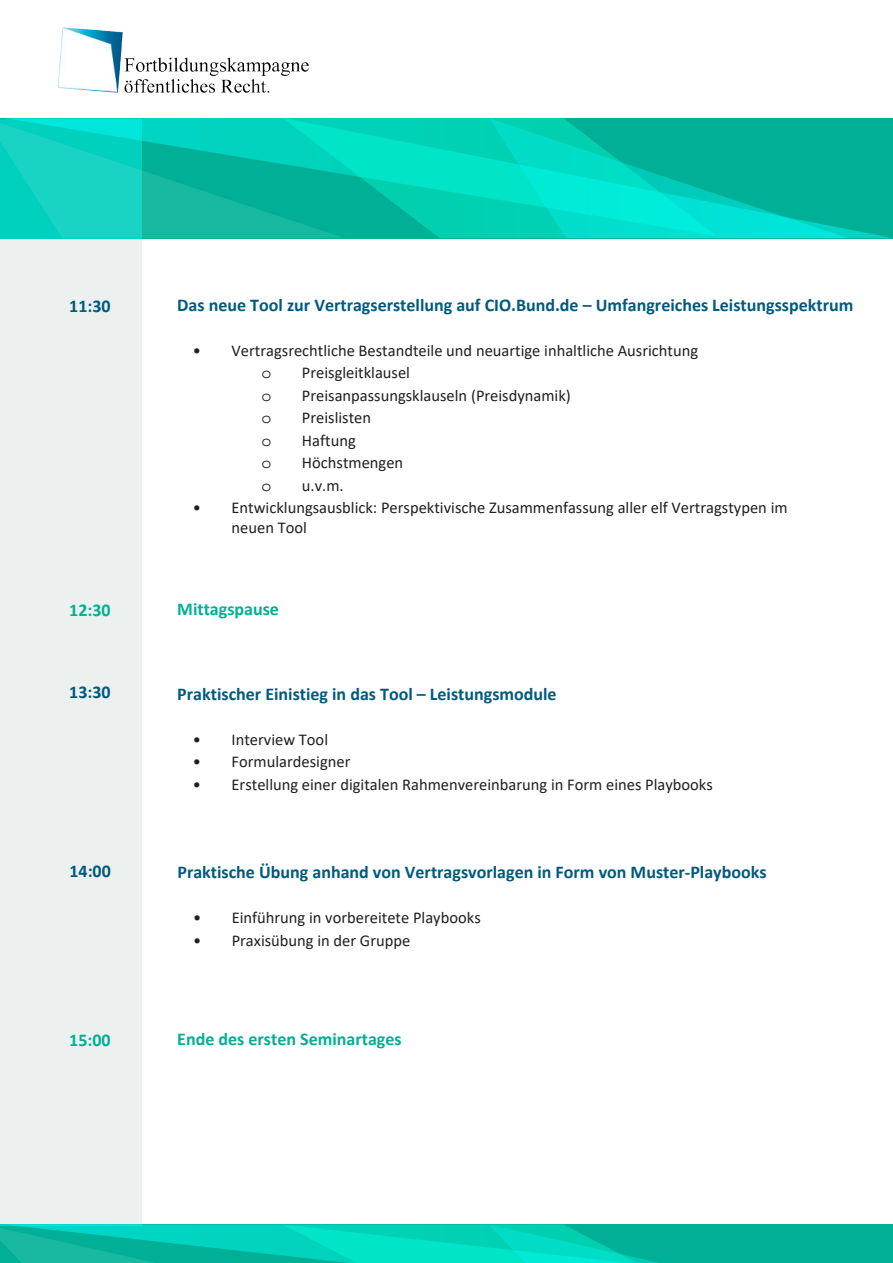
<style>
.page{position:relative;width:893px;height:1263px;background:#fff}
.page>*{position:absolute;margin:0;border:0;box-sizing:border-box;transform-origin:0 0}
.t1{font:700 18px "Calibri";color:#005a7e}
.t2{font:700 18px "Calibri";color:#00b096}
.t3{font:16.5px/19.8px "Calibri";color:#231f20}
.t4{font:16.5px "Courier Std";color:#231f20}
.s1{font-style:inherit}
</style>
<div class="page">
<svg style="left:0;top:1224px;width:893px;height:39px"></svg>
<div style="left:0;top:119px;width:142px;height:1107px;background:#ecf1f0"></div>
<svg style="left:345px;top:118px;width:548px;height:120px"></svg>
<svg style="left:489px;top:118px;width:359px;height:120px"></svg>
<svg style="left:0;top:118px;width:345px;height:120px"></svg>
<img style="left:58px;top:27px;width:251px;height:66px">
<p class="t1" style="left:69px;top:294px;width:43px">11:30</p>
<p class="t1" style="left:177px;top:292px;width:677px">Das neue Tool zur Vertragserstellung auf CIO.Bund.de – Umfangreiches Leistungsspektrum</p>
<p class="t3" style="left:193px;top:341px;width:507px">• Vertragsrechtliche Bestandteile und neuartige inhaltliche Ausrichtung</p>
<p class="t4" style="left:262px;top:364px;width:11px">o</p>
<p class="t3" style="left:302px;top:363px;width:110px">Preisgleitklausel</p>
<p class="t4" style="left:262px;top:387px;width:11px">o</p>
<p class="t3" style="left:302px;top:385px;width:270px">Preisanpassungsklauseln (Preisdynamik)</p>
<p class="t4" style="left:262px;top:409px;width:11px">o</p>
<p class="t3" style="left:302px;top:408px;width:71px">Preislisten</p>
<p class="t4" style="left:262px;top:432px;width:11px">o</p>
<p class="t3" style="left:302px;top:430px;width:55px">Haftung</p>
<p class="t4" style="left:262px;top:454px;width:11px">o</p>
<p class="t3" style="left:302px;top:453px;width:103px">Höchstmengen</p>
<p class="t4" style="left:262px;top:477px;width:11px">o</p>
<p class="t3" style="left:302px;top:475px;width:43px">u.v.m.</p>
<p class="t3" style="left:232px;top:498px;width:557px;text-indent:-39px">• Entwicklungsausblick: Perspektivische Zusammenfassung aller elf Vertragstypen im neuen Tool</p>
<p class="t2" style="left:69px;top:599px;width:43px">12:30</p>
<p class="t2" style="left:177px;top:596px;width:103px">Mittagspause</p>
<p class="t1" style="left:69px;top:681px;width:43px">13:<span class="s1">30</span></p>
<p class="t1" style="left:177px;top:681px;width:381px">Praktischer Einistieg in das Tool – Leistungsmodule</p>
<p class="t3" style="left:193px;top:729px;width:137px">• Interview Tool</p>
<p class="t3" style="left:193px;top:752px;width:159px">• Formulardesigner</p>
<p class="t3" style="left:193px;top:774px;width:521px">• Erstellung einer digitalen Rahmenvereinbarung in Form eines Playbooks</p>
<p class="t1" style="left:69px;top:859px;width:43px">14:0<span class="s1">0</span></p>
<p class="t1" style="left:177px;top:859px;width:591px">Praktische Übung anhand von Vertragsvorlagen in Form von Muster-Playbooks</p>
<p class="t3" style="left:193px;top:908px;width:289px">• Einführung in vorbereitete Playbooks</p>
<p class="t3" style="left:193px;top:930px;width:219px">• Praxisübung in der Gruppe</p>
<p class="t2" style="left:69px;top:1029px;width:43px">15:00</p>
<p class="t2" style="left:177px;top:1026px;width:226px">Ende des ersten Seminartages</p>
</div>
